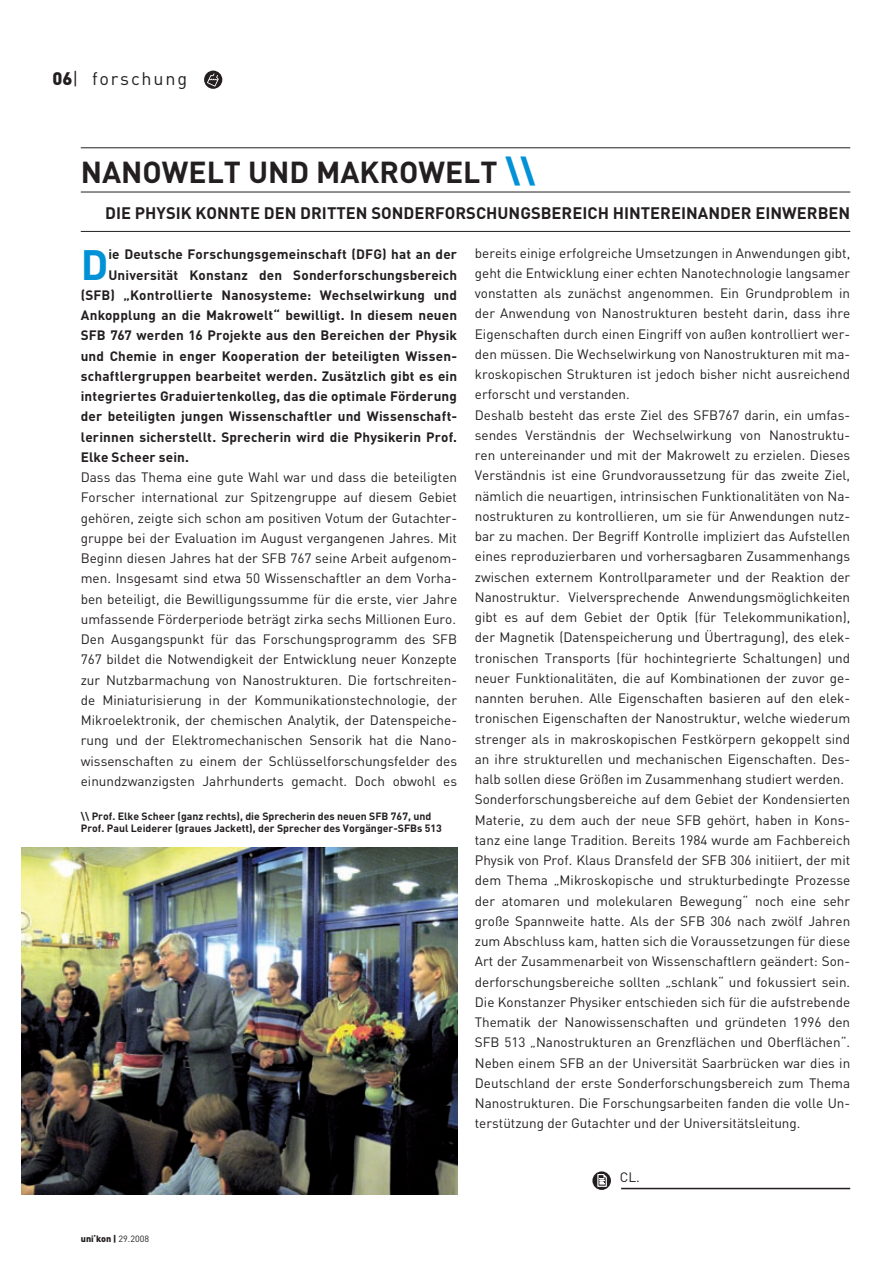
<style>
.page{position:relative;width:893px;height:1263px;background:#fff}
.page>*{position:absolute;margin:0;border:0;box-sizing:border-box;transform-origin:0 0}
.t1{font:700 42px "DIN";color:#0091d6}
.t2{font:700 30px "DIN";color:#231f20}
.t3{font:18px "DIN";letter-spacing:.1em;color:#231f20}
.t4{font:900 18px "DIN";color:#231f20}
.t5{font:700 16.5px "DIN";color:#231f20}
.t6{font:13.5px/20.2px "DIN";color:#231f20;text-align:justify}
.t7{font:700 13.5px "DIN";letter-spacing:.01em;color:#231f20}
.t8{font:700 10.5px/12.6px "DIN";color:#231f20}
.t9{font:900 9px "DIN";color:#231f20}
.t10{font:900 6px "DIN";color:#231f20;scale:1.27 1}
.s1{font-weight:400}
.s2{font-weight:900;font-size:34.5px;color:#0091d6}
</style>
<div class="page">
<img style="left:21px;top:848px;width:436px;height:347px">
<hr style="left:81px;top:192px;width:769px;height:1px;background:#231f20">
<hr style="left:81px;top:147px;width:769px;height:1px;background:#231f20">
<hr style="left:81px;top:231px;width:769px;height:1px;background:#231f20">
<hr style="left:621px;top:1188px;width:229px;height:1px;background:#231f20">
<svg style="left:592px;top:1171px;width:19px;height:19px"></svg>
<svg style="left:597px;top:1174px;width:10px;height:13px"></svg>
<div style="left:204px;top:71px;width:18px;height:18px;background:#231f20;border-radius:50%"></div>
<svg style="left:207px;top:73px;width:12px;height:14px"></svg>
<h3 class="t4" style="left:52px;top:67px;width:27px">0 <span class="s1">|</span></h3>
<h3 class="t3" style="left:92px;top:67px;width:97px">forschung</h3>
<h2 class="t2" style="left:81px;top:153px;width:456px">NANOWELT UND MAKROWELT <span class="s2">\\</span></h2>
<p class="t5" style="left:105px;top:202px;width:747px">DIE PHYSIK KONNTE DEN DRITTEN SONDERFORSCHUNGSBEREICH HINTEREINANDER EINWERBEN</p>
<h1 class="t1" style="left:81px;top:237px;width:29px">D</h1>
<p class="t7" style="left:108px;top:246px;width:350px">ie Deutsche Forschungsgemeinschaft (DFG) hat an der</p>
<p class="t7" style="left:108px;top:266px;width:350px">Universität Konstanz den Sonderforschungsbereich</p>
<p class="t7" style="left:81px;top:286px;width:378px">(SFB) „Kontrollierte Nanosysteme: Wechselwirkung und</p>
<p class="t7" style="left:81px;top:306px;width:378px">Ankopplung an die Makrowelt“ bewilligt. In diesem neuen</p>
<p class="t7" style="left:81px;top:327px;width:378px">SFB 767 werden 16 Projekte aus den Bereichen der Physik</p>
<p class="t7" style="left:81px;top:347px;width:378px">und Chemie in enger Kooperation der beteiligten Wissen-</p>
<p class="t7" style="left:81px;top:367px;width:378px">schaftlergruppen bearbeitet werden. Zusätzlich gibt es ein</p>
<p class="t7" style="left:81px;top:387px;width:378px">integriertes Graduiertenkolleg, das die optimale Förderung</p>
<p class="t7" style="left:81px;top:408px;width:378px">der beteiligten jungen Wissenschaftler und Wissenschaft-</p>
<p class="t7" style="left:81px;top:428px;width:378px">lerinnen sicherstellt. Sprecherin wird die Physikerin Prof.</p>
<p class="t7" style="left:81px;top:448px;width:110px">Elke Scheer sein.</p>
<p class="t6" style="left:81px;top:467px;width:378px">Dass das Thema eine gute Wahl war und dass die beteiligten Forscher international zur Spitzengruppe auf diesem Gebiet gehören, zeigte sich schon am positiven Votum der Gutachter&shy;gruppe bei der Evaluation im August vergangenen Jahres. Mit Beginn diesen Jahres hat der SFB 767 seine Arbeit aufgenom&shy;men. Insgesamt sind etwa 50 Wissenschaftler an dem Vorha&shy;ben beteiligt, die Bewilligungssumme für die erste, vier Jahre umfassende Förderperiode beträgt zirka sechs Millionen Euro.<br>Den Ausgangspunkt für das Forschungsprogramm des SFB 767 bildet die Notwendigkeit der Entwicklung neuer Konzepte zur Nutzbarmachung von Nanostrukturen. Die fortschreiten&shy;de Miniaturisierung in der Kommunikationstechnologie, der Mikroelektronik, der chemischen Analytik, der Datenspeiche&shy;rung und der Elektromechanischen Sensorik hat die Nano&shy;wissenschaften zu einem der Schlüsselforschungsfelder des einundzwanzigsten Jahrhunderts gemacht. Doch obwohl es</p>
<p class="t8" style="left:81px;top:809px;width:363px">\\ Prof. Elke Scheer (ganz rechts), die Sprecherin des neuen SFB 767, und<br>Prof. Paul Leiderer (graues Jackett), der Sprecher des Vorgänger-SFBs 513</p>
<p class="t6" style="left:475px;top:242px;width:377px;text-align:left">bereits einige erfolgreiche Umsetzungen in Anwendungen gibt, geht die Entwicklung einer echten Nanotechnologie langsamer vonstatten als zunächst angenommen. Ein Grundproblem in der Anwendung von Nanostrukturen besteht darin, dass ihre Eigenschaften durch einen Eingriff von außen kontrolliert wer&shy;den müssen. Die Wechselwirkung von Nanostrukturen mit ma&shy;kroskopischen Strukturen ist jedoch bisher nicht ausreichend erforscht und verstanden.<br>Deshalb besteht das erste Ziel des SFB767 darin, ein umfas&shy;sendes Verständnis der Wechselwirkung von Nanostruktu&shy;ren untereinander und mit der Makrowelt zu erzielen. Dieses Verständnis ist eine Grundvoraussetzung für das zweite Ziel, nämlich die neuartigen, intrinsischen Funktionalitäten von Na&shy;nostrukturen zu kontrollieren, um sie für Anwendungen nutz&shy;bar zu machen. Der Begriff Kontrolle impliziert das Aufstellen eines reproduzierbaren und vorhersagbaren Zusammenhangs zwischen externem Kontrollparameter und der Reaktion der Nanostruktur. Vielversprechende Anwendungsmöglichkeiten gibt es auf dem Gebiet der Optik (für Telekommunikation), der Magnetik (Datenspeicherung und Übertragung), des elek&shy;tronischen Transports (für hochintegrierte Schaltungen) und neuer Funktionalitäten, die auf Kombinationen der zuvor ge&shy;nannten beruhen. Alle Eigenschaften basieren auf den elek&shy;tronischen Eigenschaften der Nanostruktur, welche wiederum strenger als in makroskopischen Festkörpern gekoppelt sind an ihre strukturellen und mechanischen Eigenschaften. Des&shy;halb sollen diese Größen im Zusammenhang studiert werden.<br>Sonderforschungsbereiche auf dem Gebiet der Kondensierten Materie, zu dem auch der neue SFB gehört, haben in Kons&shy;tanz eine lange Tradition. Bereits 1984 wurde am Fachbereich Physik von Prof. Klaus Dransfeld der SFB 306 initiiert, der mit dem Thema „Mikroskopische und strukturbedingte Prozesse der atomaren und molekularen Bewegung“ noch eine sehr große Spannweite hatte. Als der SFB 306 nach zwölf Jahren zum Abschluss kam, hatten sich die Voraussetzungen für diese Art der Zusammenarbeit von Wissenschaftlern geändert: Son&shy;derforschungsbereiche sollten „schlank“ und fokussiert sein.<br>Die Konstanzer Physiker entschieden sich für die aufstrebende Thematik der Nanowissenschaften und gründeten 1996 den SFB 513 „Nanostrukturen an Grenzflächen und Oberflächen“.<br>Neben einem SFB an der Universität Saarbrücken war dies in Deutschland der erste Sonderforschungsbereich zum Thema Nanostrukturen. Die Forschungsarbeiten fanden die volle Un&shy;terstützung der Gutachter und der Universitätsleitung.</p>
<p class="t6" style="left:620px;top:1166px;width:21px">CL.</p>
<p class="t9" style="left:81px;top:1232px;width:70px">uni kon | <span class="s1">29.2008</span></p>
<p class="t10" style="left:94px;top:1230px;width:3px">,</p>
</div>
